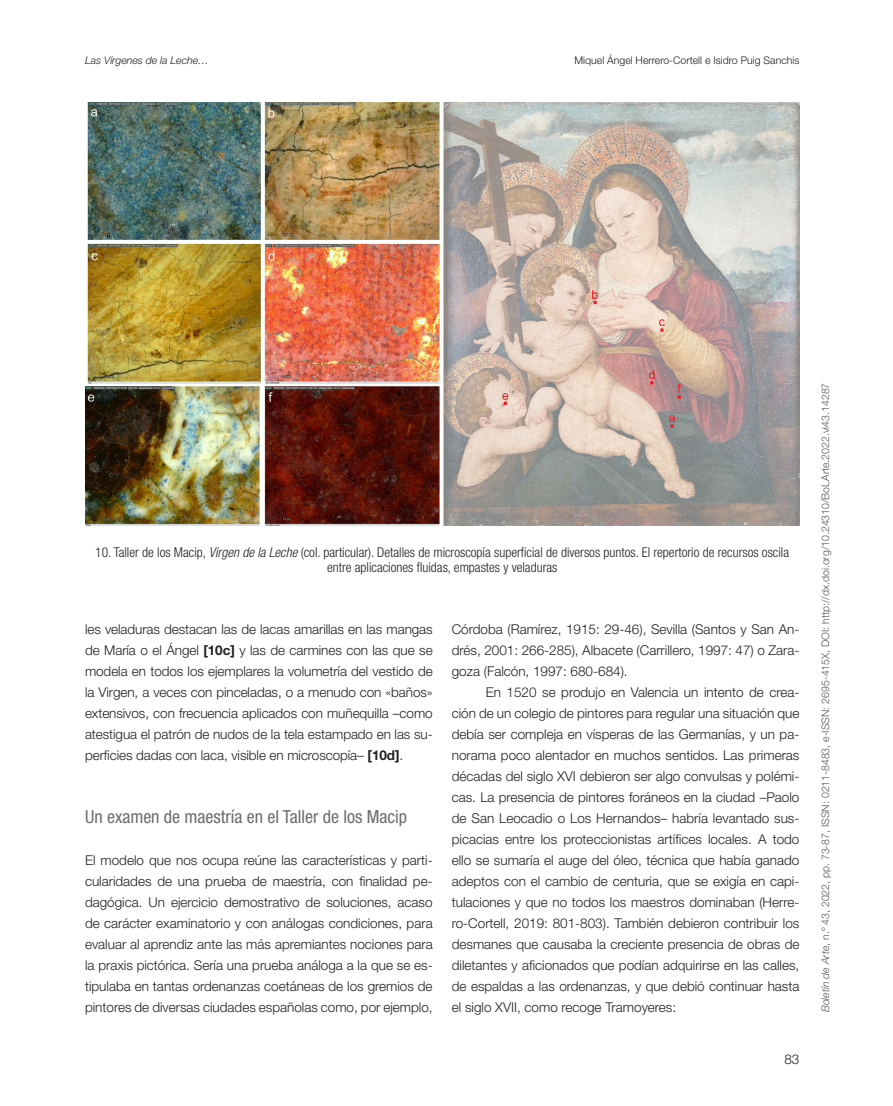
<style>
.page{position:relative;width:893px;height:1106px;background:#fff}
.page>*{position:absolute;margin:0;border:0;box-sizing:border-box;transform-origin:0 0}
.t1{font:condensed 18px "Helvetica Neue LT Std";color:#6c6d70}
.t2{font:300 13.5px/21px "Helvetica Neue LT Std";color:#231f20;text-align:justify}
.t3{font:300 condensed 13.5px/15px "Helvetica Neue LT Std";color:#231f20;text-align:center}
.t4{font:300 10.5px "Helvetica Neue LT Std";color:#57585a}
.t5{font:300 10.5px "Helvetica Neue LT Std";color:#231f20}
.t6{font:italic 300 10.5px "Helvetica Neue LT Std";color:#231f20}
.s1{font-style:italic}
.s2{font-weight:700}
</style>
<div class="page">
<img style="left:85px;top:102px;width:714px;height:423px">
<p class="t6" style="left:85px;top:54px;width:125px">Las Vírgenes de la Leche…</p>
<p class="t5" style="left:575px;top:54px;width:226px">Miquel Ángel Herrero-Cortell e Isidro Puig Sanchis</p>
<p class="t3" style="left:95px;top:544px;width:695px">10. Taller de los Macip, <span class="s1">Virgen de la Leche</span> (col. particular). Detalles de microscopía superficial de diversos puntos. El repertorio de recursos oscila entre aplicaciones fluidas, empastes y veladuras</p>
<p class="t2" style="left:85px;top:618px;width:349px">les veladuras destacan las de lacas amarillas en las mangas de María o el Ángel <span class="s2">[10c]</span> y las de carmines con las que se modela en todos los ejemplares la volumetría del vestido de la Virgen, a veces con pinceladas, o a menudo con «baños» extensivos, con frecuencia aplicados con muñequilla –como atestigua el patrón de nudos de la tela estampado en las su&shy;perficies dadas con laca, visible en microscopía– <span class="s2">[10d]</span>.</p>
<h1 class="t1" style="left:85px;top:806px;width:324px">Un examen de maestría en el Taller de los Macip</h1>
<p class="t2" style="left:85px;top:849px;width:349px">El modelo que nos ocupa reúne las características y parti&shy;cularidades de una prueba de maestría, con finalidad pe&shy;dagógica. Un ejercicio demostrativo de soluciones, acaso de carácter examinatorio y con análogas condiciones, para evaluar al aprendiz ante las más apremiantes nociones para la praxis pictórica. Sería una prueba análoga a la que se es&shy;tipulaba en tantas ordenanzas coetáneas de los gremios de pintores de diversas ciudades españolas como, por ejemplo,</p>
<p class="t2" style="left:452px;top:618px;width:349px">Córdoba (Ramírez, 1915: 29-46), Sevilla (Santos y San An&shy;drés, 2001: 266-285), Albacete (Carrillero, 1997: 47) o Zara&shy;goza (Falcón, 1997: 680-684).</p>
<p class="t2" style="left:452px;top:681px;width:349px;text-indent:34px">En 1520 se produjo en Valencia un intento de crea&shy;ción de un colegio de pintores para regular una situación que debía ser compleja en vísperas de las Germanías, y un pa&shy;norama poco alentador en muchos sentidos. Las primeras décadas del siglo XVI debieron ser algo convulsas y polémi&shy;cas. La presencia de pintores foráneos en la ciudad –Paolo de San Leocadio o Los Hernandos– habría levantado sus&shy;picacias entre los proteccionistas artífices locales. A todo ello se sumaría el auge del óleo, técnica que había ganado adeptos con el cambio de centuria, que se exigía en capi&shy;tulaciones y que no todos los maestros dominaban (Herre&shy;ro-Cortell, 2019: 801-803). También debieron contribuir los desmanes que causaba la creciente presencia de obras de diletantes y aficionados que podían adquirirse en las calles, de espaldas a las ordenanzas, y que debió continuar hasta el siglo XVII, como recoge Tramoyeres:</p>
<p class="t2" style="left:784px;top:1048px;width:17px">83</p>
<p class="t4" style="left:819px;top:1012px;width:631px;rotate:-90deg"><span class="s1">Boletín de Arte</span>, n.º 43, 2022, pp. 73-87, ISSN: 0211-8483, e-ISSN: 2695-415X, DOI: http://dx.doi.org/10.24310/BoLArte.2022.vi43.14287</p>
</div>
